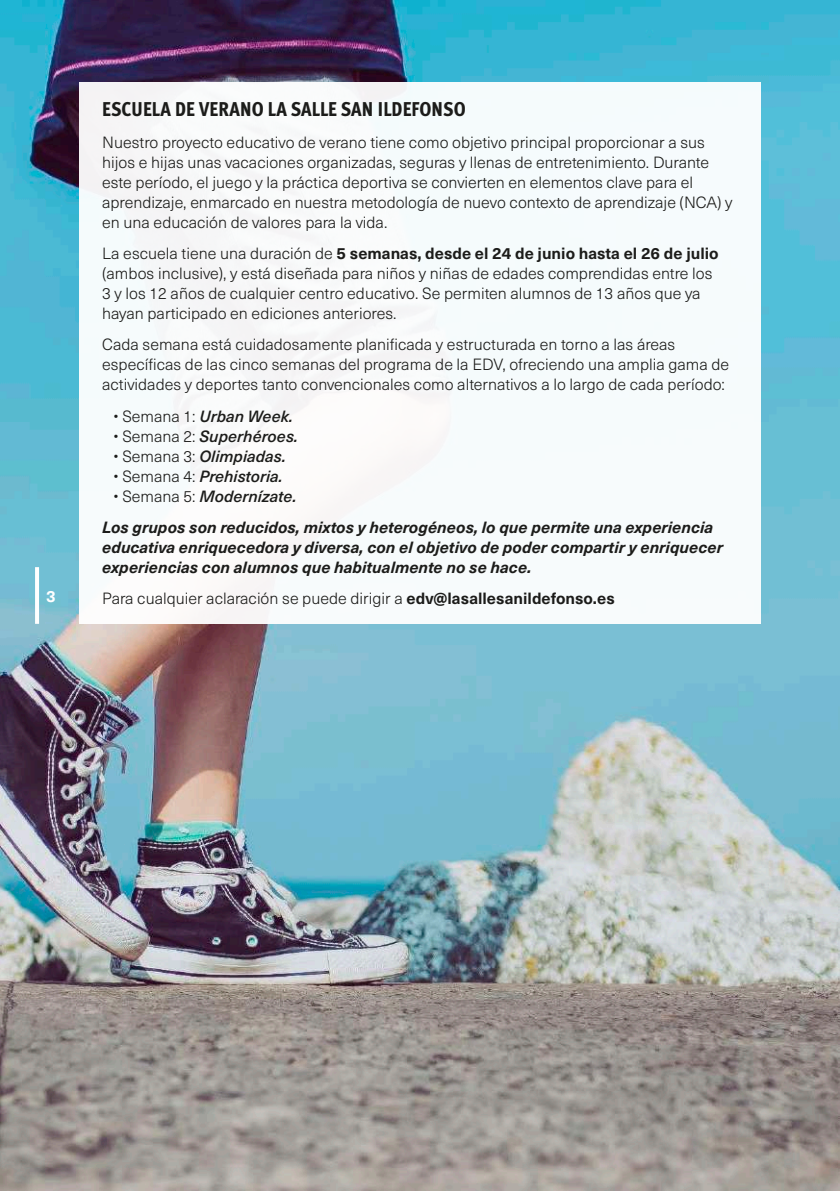
<style>
.page{position:relative;width:840px;height:1191px;background:#fff}
.page>*{position:absolute;margin:0;border:0;box-sizing:border-box;transform-origin:0 0}
.t1{font:800 condensed 20px "Meta Pro";letter-spacing:.01em;color:#1c1c1a}
.t2{font:300 16px/20px "Neue Haas Unica W1 G";color:#1c1c1a}
.t3{font:italic 700 16px/31.4px "Neue Haas Unica W1 G";color:#1c1c1a}
.t4{font:italic 500 16px "Neue Haas Unica W1 G";color:#1c1c1a}
.t5{font:700 16px "Neue Haas Unica W1 G";color:#fff}
.s1{font-weight:700}
.s2{font-weight:300;font-style:normal}
.s3{font-weight:500}
</style>
<div class="page">
<img style="left:0;top:0;width:839px;height:1191px">
<div style="left:79px;top:83px;width:681px;height:541px;background:#f6fbfc"></div>
<hr style="left:35px;top:567px;width:4px;height:57px;background:#fff">
<p class="t5" style="left:46px;top:584px;width:11px">3</p>
<p class="t1" style="left:102px;top:94px;width:365px">ESCUELA DE VERANO LA SALLE SAN ILDEFONSO</p>
<p class="t2" style="left:102px;top:131px;width:631px">Nuestro proyecto educativo de verano tiene como objetivo principal proporcionar a sus hijos e hijas unas vacaciones organizadas, seguras y llenas de entretenimiento. Durante este período, el juego y la práctica deportiva se convierten en elementos clave para el aprendizaje, enmarcado en nuestra metodología de nuevo contexto de aprendizaje (NCA) y en una educación de valores para la vida.</p>
<p class="t2" style="left:102px;top:242px;width:617px">La escuela tiene una duración de <span class="s1">5 semanas, desde el 24 de junio hasta el 26 de julio </span>(ambos inclusive), y está diseñada para niños y niñas de edades comprendidas entre los 3 y los 12 años de cualquier centro educativo. Se permiten alumnos de 13 años que ya hayan participado en ediciones anteriores.</p>
<p class="t2" style="left:102px;top:334px;width:628px">Cada semana está cuidadosamente planificada y estructurada en torno a las áreas específicas de las cinco semanas del programa de la EDV, ofreciendo una amplia gama de actividades y deportes tanto convencionales como alternativos a lo largo de cada período:</p>
<p class="t4" style="left:113px;top:404px;width:181px"><span class="s2">• Semana 1:</span> Urban Week.</p>
<p class="t4" style="left:113px;top:424px;width:186px"><span class="s2">• Semana 2:</span> Superhéroes.</p>
<p class="t4" style="left:113px;top:444px;width:174px"><span class="s2">• Semana 3:</span> Olimpiadas.</p>
<p class="t4" style="left:113px;top:464px;width:171px"><span class="s2">• Semana 4:</span> Prehistoria.</p>
<p class="t3" style="left:102px;top:479px;width:612px;text-indent:11px"><span class="s2">• Semana 5:</span> <span class="s3">Modernízate.<br></span>Los grupos son reducidos, mixtos y heterogéneos, lo que permite una experiencia</p>
<p class="t3" style="left:102px;top:536px;width:622px;line-height:20px">educativa enriquecedora y diversa, con el objetivo de poder compartir y enriquecer experiencias con alumnos que habitualmente no se hace.</p>
<p class="t2" style="left:102px;top:588px;width:514px">Para cualquier aclaración se puede dirigir a <span class="s1">edv@lasallesanildefonso.es</span></p>
</div>
